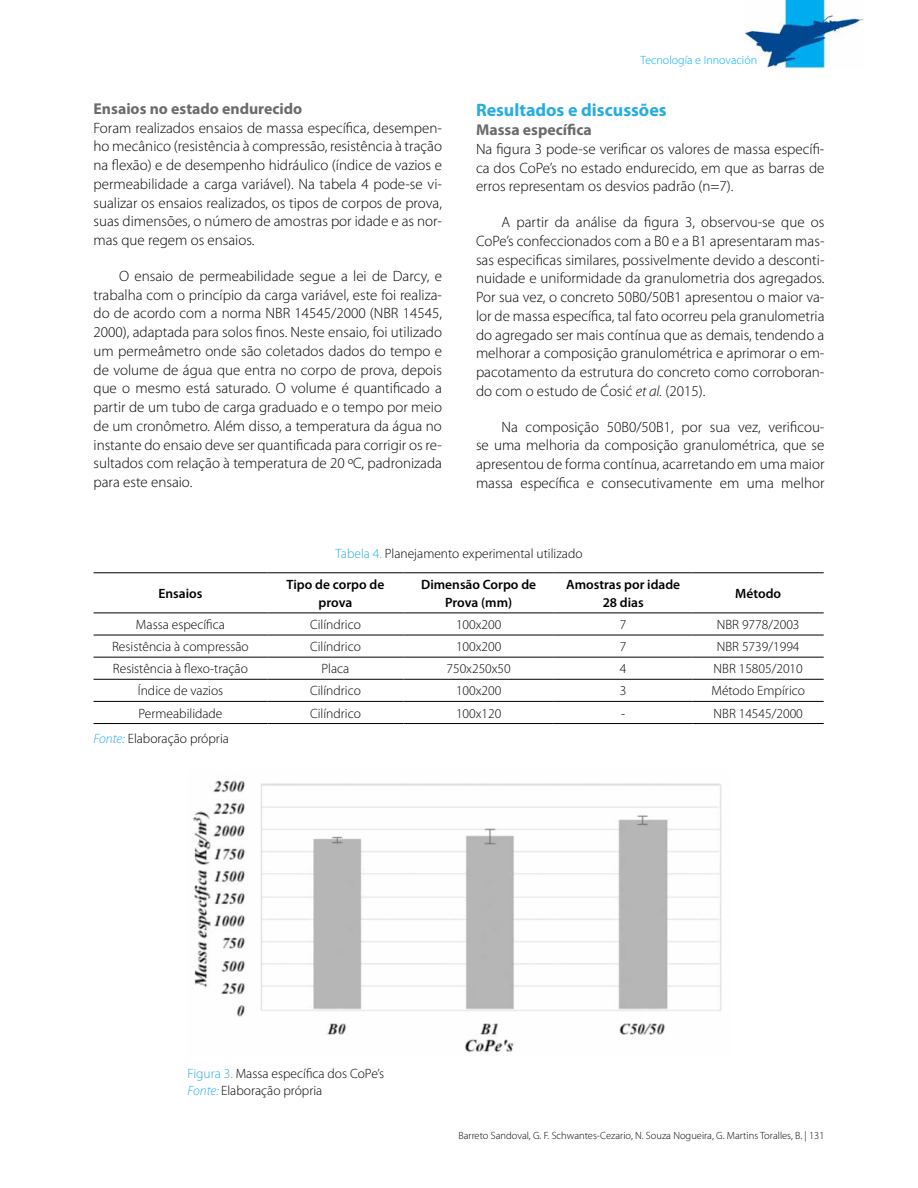
<style>
.page{position:relative;width:918px;height:1188px;background:#fff}
.page>*{position:absolute;margin:0;border:0;box-sizing:border-box;transform-origin:0 0}
.t1{font:700 18px "Myriad Pro";color:#25ade3}
.t2{font:700 15.75px "Myriad Pro";color:#6a6c6c}
.t3{font:300 15px/18.8px "Myriad Pro";color:#000;text-align:justify}
.t4{font:300 13.5px/16.5px "Myriad Pro";color:#000}
.t5{font:600 13.5px/18px "Myriad Pro";color:#000;text-align:center}
.t6{font:300 12px "Myriad Pro";color:#00aef2}
.t7{font:300 10.5px "Myriad Pro";color:#000}
.s1{font-style:italic}
.s2{color:#25ade3}
.s3{font-style:italic;color:#25ade3}
</style>
<div class="page">
<img style="left:744px;top:0;width:120px;height:68px">
<hr style="left:94px;top:572px;width:173px;height:1px;background:#000">
<hr style="left:267px;top:572px;width:137px;height:1px;background:#000">
<hr style="left:404px;top:572px;width:150px;height:1px;background:#000">
<hr style="left:554px;top:572px;width:139px;height:1px;background:#000">
<hr style="left:693px;top:572px;width:131px;height:1px;background:#000">
<hr style="left:94px;top:613px;width:173px;height:1px;background:#000">
<hr style="left:267px;top:613px;width:137px;height:1px;background:#000">
<hr style="left:404px;top:613px;width:150px;height:1px;background:#000">
<hr style="left:554px;top:613px;width:139px;height:1px;background:#000">
<hr style="left:693px;top:613px;width:131px;height:1px;background:#000">
<hr style="left:94px;top:635px;width:173px;height:1px;background:#000">
<hr style="left:267px;top:635px;width:137px;height:1px;background:#000">
<hr style="left:404px;top:635px;width:150px;height:1px;background:#000">
<hr style="left:554px;top:635px;width:139px;height:1px;background:#000">
<hr style="left:693px;top:635px;width:131px;height:1px;background:#000">
<hr style="left:94px;top:657px;width:173px;height:1px;background:#000">
<hr style="left:267px;top:657px;width:137px;height:1px;background:#000">
<hr style="left:404px;top:657px;width:150px;height:1px;background:#000">
<hr style="left:554px;top:657px;width:139px;height:1px;background:#000">
<hr style="left:693px;top:657px;width:131px;height:1px;background:#000">
<hr style="left:94px;top:679px;width:173px;height:1px;background:#000">
<hr style="left:267px;top:679px;width:137px;height:1px;background:#000">
<hr style="left:404px;top:679px;width:150px;height:1px;background:#000">
<hr style="left:554px;top:679px;width:139px;height:1px;background:#000">
<hr style="left:693px;top:679px;width:131px;height:1px;background:#000">
<hr style="left:94px;top:701px;width:173px;height:1px;background:#000">
<hr style="left:267px;top:701px;width:137px;height:1px;background:#000">
<hr style="left:404px;top:701px;width:150px;height:1px;background:#000">
<hr style="left:554px;top:701px;width:139px;height:1px;background:#000">
<hr style="left:693px;top:701px;width:131px;height:1px;background:#000">
<hr style="left:94px;top:723px;width:173px;height:1px;background:#000">
<hr style="left:267px;top:723px;width:137px;height:1px;background:#000">
<hr style="left:404px;top:723px;width:150px;height:1px;background:#000">
<hr style="left:554px;top:723px;width:139px;height:1px;background:#000">
<hr style="left:693px;top:723px;width:131px;height:1px;background:#000">
<img style="left:193px;top:780px;width:529px;height:273px">
<p class="t2" style="left:94px;top:98px;width:210px">Ensaios no estado endurecido</p>
<p class="t3" style="left:94px;top:118px;width:350px">Foram realizados ensaios de massa específica, desempen&shy;ho mecânico (resistência à compressão, resistência à tração na flexão) e de desempenho hidráulico (índice de vazios e permeabilidade a carga variável). Na tabela 4 pode-se vi&shy;sualizar os ensaios realizados, os tipos de corpos de prova, suas dimensões, o número de amostras por idade e as nor&shy;mas que regem os ensaios.</p>
<p class="t3" style="left:94px;top:266px;width:350px;text-indent:26px">O ensaio de permeabilidade segue a lei de Darcy, e trabalha com o princípio da carga variável, este foi realiza&shy;do de acordo com a norma NBR 14545/2000 (NBR 14545, 2000), adaptada para solos finos. Neste ensaio, foi utilizado um permeâmetro onde são coletados dados do tempo e de volume de água que entra no corpo de prova, depois que o mesmo está saturado. O volume é quantificado a partir de um tubo de carga graduado e o tempo por meio de um cronômetro. Além disso, a temperatura da água no instante do ensaio deve ser quantificada para corrigir os re&shy;sultados com relação à temperatura de 20 ºC, padronizada para este ensaio.</p>
<p class="t6" style="left:641px;top:53px;width:118px">Tecnología e Innovación</p>
<p class="t1" style="left:476px;top:98px;width:192px">Resultados e discussões</p>
<p class="t2" style="left:476px;top:119px;width:117px">Massa específica</p>
<p class="t3" style="left:476px;top:139px;width:350px">Na figura 3 pode-se verificar os valores de massa específi&shy;ca dos CoPe’s no estado endurecido, em que as barras de erros representam os desvios padrão (n=7).</p>
<p class="t3" style="left:476px;top:213px;width:350px;text-indent:26px">A partir da análise da figura 3, observou-se que os CoPe’s confeccionados com a B0 e a B1 apresentaram mas&shy;sas especificas similares, possivelmente devido a desconti&shy;nuidade e uniformidade da granulometria dos agregados.<br>Por sua vez, o concreto 50B0/50B1 apresentou o maior va&shy;lor de massa específica, tal fato ocorreu pela granulometria do agregado ser mais contínua que as demais, tendendo a melhorar a composição granulométrica e aprimorar o em&shy;pacotamento da estrutura do concreto como corroboran&shy;do com o estudo de Ćosić <span class="s1">et al.</span> (2015).</p>
<p class="t3" style="left:476px;top:417px;width:350px;text-indent:26px">Na composição 50B0/50B1, por sua vez, verificou&shy;se uma melhoria da composição granulométrica, que se apresentou de forma contínua, acarretando em uma maior massa específica e consecutivamente em uma melhor</p>
<p class="t4" style="left:335px;top:545px;width:249px"><span class="s2">Tabela 4.</span> Planejamento experimental utilizado</p>
<p class="t5" style="left:159px;top:585px;width:45px">Ensaios</p>
<p class="t5" style="left:287px;top:576px;width:99px">Tipo de corpo de prova</p>
<p class="t5" style="left:421px;top:576px;width:116px">Dimensão Corpo de<br>Prova (mm)</p>
<p class="t5" style="left:566px;top:576px;width:115px">Amostras por idade<br>28 dias</p>
<p class="t5" style="left:735px;top:585px;width:47px">Método</p>
<p class="t4" style="left:136px;top:616px;width:91px">Massa específica</p>
<p class="t4" style="left:310px;top:616px;width:52px">Cilíndrico</p>
<p class="t4" style="left:456px;top:616px;width:47px">100x200</p>
<p class="t4" style="left:620px;top:616px;width:8px">7</p>
<p class="t4" style="left:717px;top:616px;width:84px">NBR 9778/2003</p>
<p class="t4" style="left:112px;top:638px;width:138px">Resistência à compressão</p>
<p class="t4" style="left:310px;top:638px;width:52px">Cilíndrico</p>
<p class="t4" style="left:456px;top:638px;width:47px">100x200</p>
<p class="t4" style="left:620px;top:638px;width:8px">7</p>
<p class="t4" style="left:717px;top:638px;width:84px">NBR 5739/1994</p>
<p class="t4" style="left:113px;top:660px;width:136px">Resistência à flexo-tração</p>
<p class="t4" style="left:322px;top:660px;width:29px">Placa</p>
<p class="t4" style="left:447px;top:660px;width:66px">750x250x50</p>
<p class="t4" style="left:620px;top:660px;width:8px">4</p>
<p class="t4" style="left:714px;top:660px;width:91px">NBR 15805/2010</p>
<p class="t4" style="left:138px;top:683px;width:87px">Índice de vazios</p>
<p class="t4" style="left:310px;top:683px;width:52px">Cilíndrico</p>
<p class="t4" style="left:456px;top:683px;width:47px">100x200</p>
<p class="t4" style="left:620px;top:683px;width:8px">3</p>
<p class="t4" style="left:711px;top:683px;width:95px">Método Empírico</p>
<p class="t4" style="left:138px;top:705px;width:86px">Permeabilidade</p>
<p class="t4" style="left:310px;top:705px;width:52px">Cilíndrico</p>
<p class="t4" style="left:456px;top:705px;width:47px">100x120</p>
<p class="t4" style="left:621px;top:705px;width:6px">-</p>
<p class="t4" style="left:714px;top:705px;width:91px">NBR 14545/2000</p>
<p class="t4" style="left:94px;top:730px;width:137px"><span class="s3">Fonte:</span> Elaboração própria</p>
<p class="t4" style="left:188px;top:1065px;width:198px"><span class="s2">Figura 3.</span> Massa específica dos CoPe’s<br><span class="s3">Fonte:</span> Elaboração própria</p>
<p class="t7" style="left:458px;top:1129px;width:368px">Barreto Sandoval, G. F. Schwantes-Cezario, N. Souza Nogueira, G. Martins Toralles, B. | 131</p>
</div>
